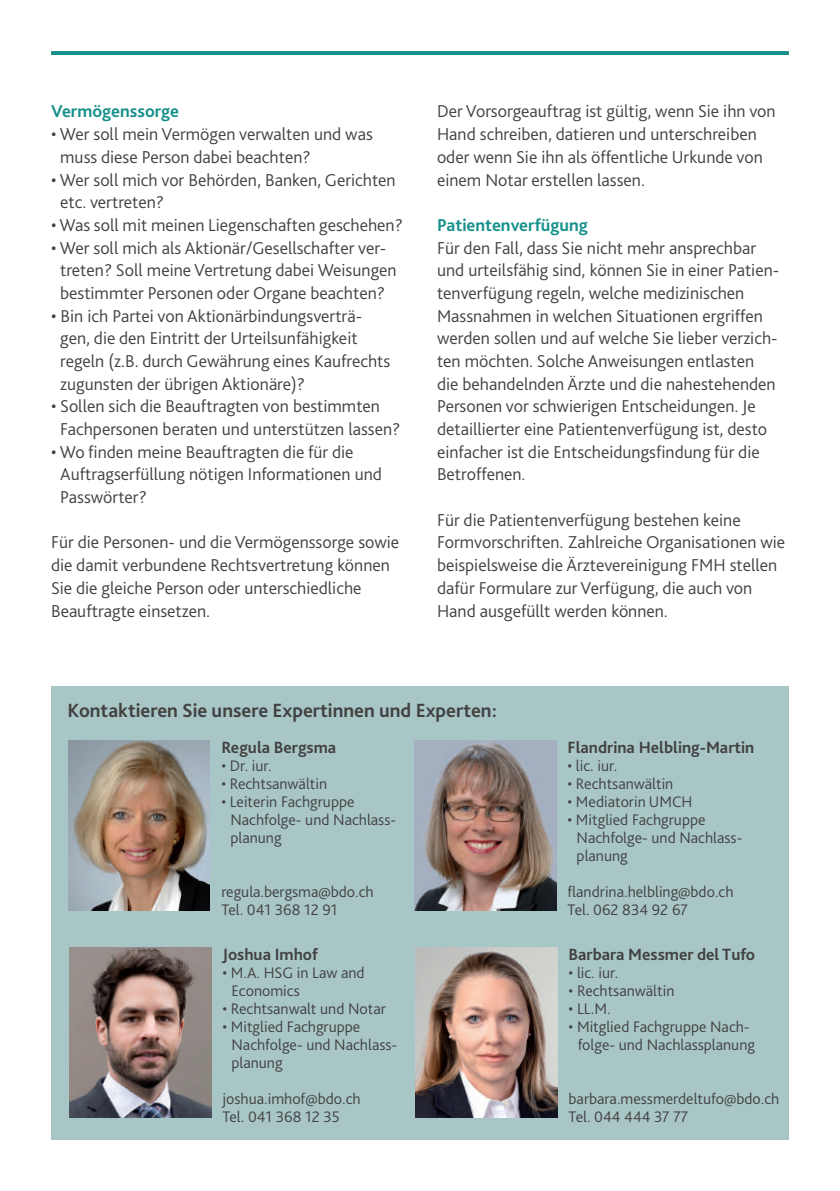
<style>
.page{position:relative;width:840px;height:1191px;background:#fff}
.page>*{position:absolute;margin:0;border:0;box-sizing:border-box;transform-origin:0 0}
.t1{font:700 20px "Bliss Pro";color:#414140}
.t2{font:300 18px/22.6px "Bliss Pro";color:#414140}
.t3{font:700 18px "Bliss Pro";color:#16908b}
.t4{font:700 17px "Bliss Pro";color:#414140}
.t5{font:300 16px/18px "Bliss Pro";color:#414140}
</style>
<div class="page">
<hr style="left:51px;top:51px;width:737px;height:4px;background:#16908b">
<div style="left:51px;top:686px;width:737px;height:454px;background:#a9c6c7"></div>
<img style="left:68px;top:740px;width:142px;height:170px">
<img style="left:414px;top:740px;width:142px;height:170px">
<img style="left:69px;top:947px;width:142px;height:170px">
<img style="left:415px;top:947px;width:142px;height:170px">
<p class="t3" style="left:51px;top:105px;width:129px">Vermögenssorge</p>
<p class="t2" style="left:60px;top:124px;width:314px;text-indent:-9px">• Wer soll mein Vermögen verwalten und was muss diese Person dabei beachten?</p>
<p class="t2" style="left:60px;top:170px;width:337px;text-indent:-9px">• Wer soll mich vor Behörden, Banken, Gerichten etc. vertreten?</p>
<p class="t2" style="left:51px;top:215px;width:353px">• Was soll mit meinen Liegenschaften geschehen?</p>
<p class="t2" style="left:51px;top:238px;width:347px;text-align:center">• Wer soll mich als Aktionär/Gesellschafter ver&shy;treten? Soll meine Vertretung dabei Weisungen bestimmter Personen oder Organe beachten?</p>
<p class="t2" style="left:60px;top:306px;width:331px;text-indent:-9px">• Bin ich Partei von Aktionärbindungsverträ&shy;gen, die den Eintritt der Urteilsunfähigkeit regeln (z.B. durch Gewährung eines Kaufrechts zugunsten der übrigen Aktionäre)?</p>
<p class="t2" style="left:60px;top:397px;width:341px;text-indent:-9px">• Sollen sich die Beauftragten von bestimmten<br>Fachpersonen beraten und unterstützen lassen?</p>
<p class="t2" style="left:60px;top:442px;width:323px;text-indent:-9px">• Wo finden meine Beauftragten die für die<br>Auftragserfüllung nötigen Informationen und<br>Passwörter?</p>
<p class="t2" style="left:51px;top:533px;width:349px">Für die Personen- und die Vermögenssorge sowie die damit verbundene Rechtsvertretung können Sie die gleiche Person oder unterschiedliche Beauftragte einsetzen.</p>
<p class="t2" style="left:437px;top:102px;width:340px">Der Vorsorgeauftrag ist gültig, wenn Sie ihn von Hand schreiben, datieren und unterschreiben oder wenn Sie ihn als öffentliche Urkunde von einem Notar erstellen lassen.</p>
<p class="t3" style="left:437px;top:218px;width:152px">Patientenverfügung</p>
<p class="t2" style="left:437px;top:238px;width:343px">Für den Fall, dass Sie nicht mehr ansprechbar und urteilsfähig sind, können Sie in einer Patien&shy;tenverfügung regeln, welche medizinischen Massnahmen in welchen Situationen ergriffen werden sollen und auf welche Sie lieber verzich&shy;ten möchten. Solche Anweisungen entlasten die behandelnden Ärzte und die nahestehenden Personen vor schwierigen Entscheidungen. Je detaillierter eine Patientenverfügung ist, desto einfacher ist die Entscheidungsfindung für die Betroffenen.</p>
<p class="t2" style="left:437px;top:510px;width:349px">Für die Patientenverfügung bestehen keine Formvorschriften. Zahlreiche Organisationen wie beispielsweise die Ärztevereinigung FMH stellen dafür Formulare zur Verfügung, die auch von Hand ausgefüllt werden können.</p>
<p class="t1" style="left:67px;top:702px;width:430px">Kontaktieren Sie unsere Expertinnen und Experten:</p>
<p class="t4" style="left:221px;top:741px;width:116px">Regula Bergsma</p>
<p class="t5" style="left:221px;top:758px;width:52px">• Dr. iur.</p>
<p class="t5" style="left:221px;top:776px;width:107px">• Rechtsanwältin</p>
<p class="t5" style="left:230px;top:794px;width:167px;text-indent:-9px">• Leiterin Fachgruppe<br>Nachfolge- und Nachlass&shy;planung</p>
<p class="t5" style="left:221px;top:884px;width:154px">regula.bergsma@bdo.ch<br>Tel. 041 368 12 91</p>
<p class="t4" style="left:222px;top:948px;width:97px">Joshua Imhof</p>
<p class="t5" style="left:231px;top:965px;width:135px;text-indent:-9px">• M.A. HSG in Law and<br>Economics</p>
<p class="t5" style="left:222px;top:1001px;width:165px">• Rechtsanwalt und Notar</p>
<p class="t5" style="left:231px;top:1019px;width:167px;text-indent:-9px">• Mitglied Fachgruppe<br>Nachfolge- und Nachlass&shy;planung</p>
<p class="t5" style="left:222px;top:1091px;width:140px">joshua.imhof@bdo.ch<br>Tel. 041 368 12 35</p>
<p class="t4" style="left:567px;top:741px;width:188px">Flandrina Helbling-Martin</p>
<p class="t5" style="left:567px;top:758px;width:51px">• lic. iur.</p>
<p class="t5" style="left:567px;top:776px;width:107px">• Rechtsanwältin</p>
<p class="t5" style="left:567px;top:794px;width:126px">• Mediatorin UMCH</p>
<p class="t5" style="left:576px;top:812px;width:167px;text-indent:-9px">• Mitglied Fachgruppe<br>Nachfolge- und Nachlass&shy;planung</p>
<p class="t5" style="left:567px;top:884px;width:167px">flandrina.helbling@bdo.ch<br>Tel. 062 834 92 67</p>
<p class="t4" style="left:568px;top:948px;width:188px">Barbara Messmer del Tufo</p>
<p class="t5" style="left:568px;top:965px;width:51px">• lic. iur.</p>
<p class="t5" style="left:568px;top:983px;width:107px">• Rechtsanwältin</p>
<p class="t5" style="left:568px;top:1001px;width:43px">• LL.M.</p>
<p class="t5" style="left:568px;top:1019px;width:188px;text-align:center">• Mitglied Fachgruppe Nach&shy;folge- und Nachlassplanung</p>
<p class="t5" style="left:568px;top:1091px;width:212px">barbara.messmerdeltufo@bdo.ch<br>Tel. 044 444 37 77</p>
</div>
